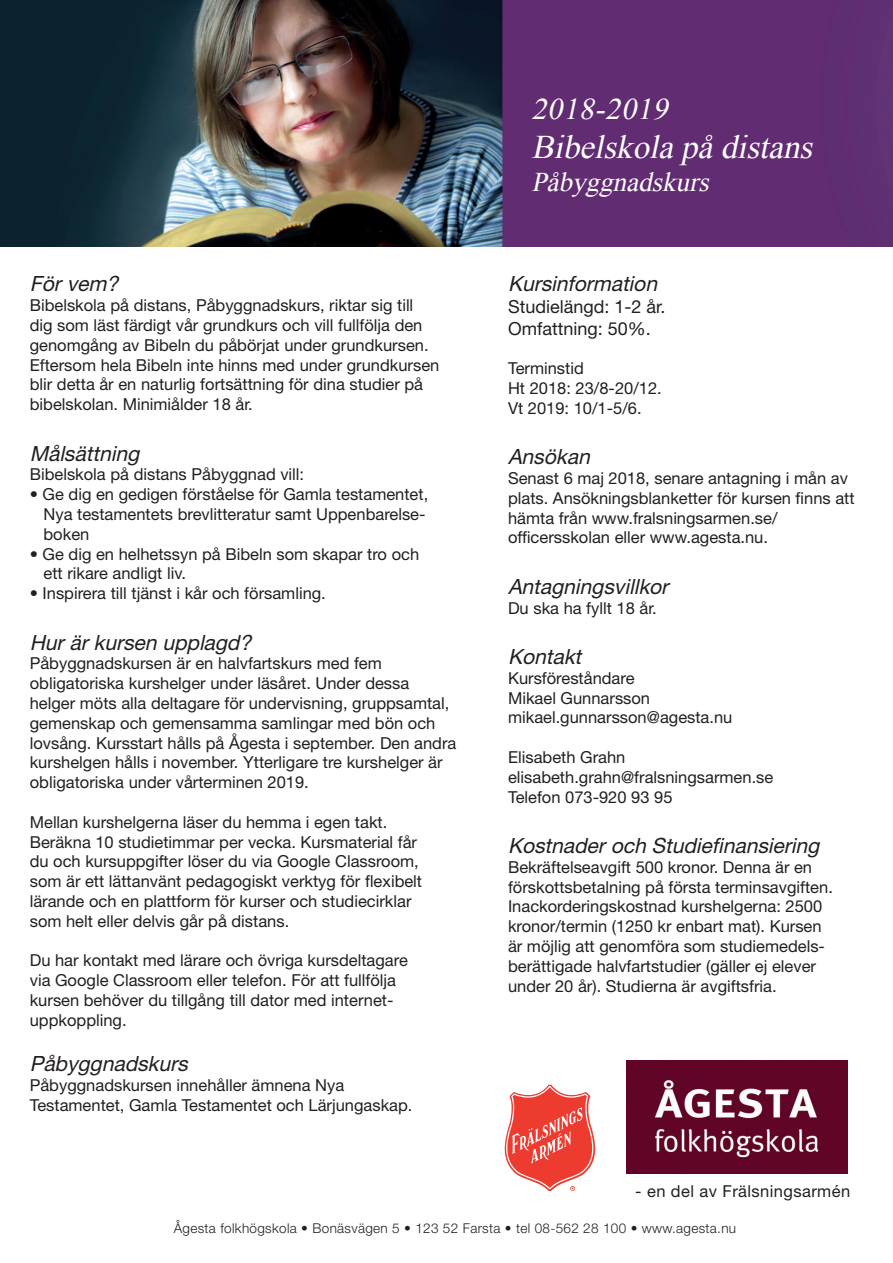
<style>
.page{position:relative;width:893px;height:1263px;background:#fff}
.page>*{position:absolute;margin:0;border:0;box-sizing:border-box;transform-origin:0 0}
.t1{font:italic 33px "Times New Roman";color:#fff}
.t2{font:italic 30px "Times New Roman";color:#fff}
.t3{font:italic 27px "Times New Roman";color:#fff}
.t4{font:italic 21px "Helvetica Neue LT Std";color:#231f20}
.t5{font:18px/21.6px "Helvetica Neue LT Std";color:#231f20}
.t6{font:16.5px/19.8px "Helvetica Neue LT Std";color:#231f20}
.t7{font:16.5px "Helvetica Neue LT Std";letter-spacing:.025em;color:#231f20}
.t8{font:300 13.5px "Helvetica Neue LT Std";letter-spacing:.025em;color:#231f20}
</style>
<div class="page">
<svg style="left:505px;top:1085px;width:90px;height:106px"></svg>
<img style="left:627px;top:1060px;width:221px;height:114px">
<img style="left:0;top:0;width:893px;height:247px">
<p class="t4" style="left:30px;top:271px;width:95px">Förvem?</p>
<p class="t6" style="left:30px;top:295px;width:411px">Bibelskola på distans, Påbyggnadskurs, riktar sig till dig som läst färdigt vår grundkurs och vill fullfölja den genomgång av Bibeln du påbörjat under grundkursen.<br>Eftersom hela Bibeln inte hinns med under grundkursen blir detta år en naturlig fortsättning för dina studier på bibelskolan. Minimiålder 18 år.</p>
<p class="t4" style="left:30px;top:441px;width:116px">Målsättning</p>
<p class="t6" style="left:30px;top:464px;width:276px">Bibelskola på distans Påbyggnad vill:</p>
<p class="t6" style="left:44px;top:484px;width:386px;text-indent:-14px">• Ge dig en gedigen förståelse för Gamla testamentet,<br>Nya testamentets brevlitteratur samt Uppenbarelse&shy;boken</p>
<p class="t6" style="left:44px;top:544px;width:377px;text-indent:-14px">• Ge dig en helhetssyn på Bibeln som skapar tro och ett rikare andligt liv.</p>
<p class="t6" style="left:30px;top:583px;width:298px">• Inspirera till tjänst i kår och församling.</p>
<p class="t4" style="left:30px;top:630px;width:228px">Hurärkursen upplagd?</p>
<p class="t6" style="left:30px;top:653px;width:428px">Påbyggnadskursen är en halvfartskurs med fem obligatoriska kurshelger under läsåret. Under dessa helger möts alla deltagare för undervisning, gruppsamtal, gemenskap och gemensamma samlingar med bön och lovsång. Kursstart hålls på Ågesta i september. Den andra kurshelgen hålls i november. Ytterligare tre kurshelger är obligatoriska under vårterminen 2019.</p>
<p class="t6" style="left:30px;top:812px;width:394px">Mellan kurshelgerna läser du hemma i egen takt.<br>Beräkna 10 studietimmar per vecka. Kursmaterial får du och kursuppgifter löser du via Google Classroom, som är ett lättanvänt pedagogiskt verktyg för flexibelt lärande och en plattform för kurser och studiecirklar som helt eller delvis går på distans.</p>
<p class="t6" style="left:30px;top:950px;width:380px">Du har kontakt med lärare och övriga kursdeltagare via Google Classroom eller telefon. För att fullfölja kursen behöver du tillgång till dator med internet&shy;uppkoppling.</p>
<p class="t4" style="left:30px;top:1051px;width:165px">Påbyggnadskurs</p>
<p class="t6" style="left:30px;top:1075px;width:384px">Påbyggnadskursen innehåller ämnena Nya<br>Testamentet, Gamla Testamentet och Lärjungaskap.</p>
<h2 class="t2" style="left:531px;top:88px;width:146px">2018-2019</h2>
<h1 class="t1" style="left:531px;top:125px;width:291px">Bibelskolapådistans</h1>
<h3 class="t3" style="left:531px;top:163px;width:186px">Påbyggnadskurs</h3>
<p class="t4" style="left:508px;top:271px;width:156px">Kursinformation</p>
<p class="t5" style="left:508px;top:296px;width:159px">Studielängd: 1-2 år.<br>Omfattning: 50%.</p>
<p class="t6" style="left:508px;top:358px;width:155px">Terminstid<br>Ht 2018: 23/8-20/12.<br>Vt 2019: 10/1-5/6.</p>
<p class="t4" style="left:508px;top:444px;width:88px">Ansökan</p>
<p class="t6" style="left:508px;top:468px;width:348px">Senast 6 maj 2018, senare antagning i mån av plats. Ansökningsblanketter för kursen finns att hämta från www.fralsningsarmen.se/ officersskolan eller www.agesta.nu.</p>
<p class="t4" style="left:508px;top:574px;width:167px">Antagningsvillkor</p>
<p class="t6" style="left:508px;top:598px;width:150px">Du ska ha fyllt 18 år.</p>
<p class="t4" style="left:508px;top:644px;width:80px">Kontakt</p>
<p class="t6" style="left:508px;top:668px;width:226px">Kursföreståndare<br>Mikael Gunnarsson mikael.gunnarsson@agesta.nu</p>
<p class="t6" style="left:508px;top:747px;width:267px">Elisabeth Grahn elisabeth.grahn@fralsningsarmen.se<br>Telefon 073-920 93 95</p>
<p class="t4" style="left:508px;top:833px;width:318px">Kostnaderoch Studiefinansiering</p>
<p class="t6" style="left:508px;top:857px;width:326px">Bekräftelseavgift 500 kronor. Denna är en förskottsbetalning på första terminsavgiften.<br>Inackorderingskostnad kurshelgerna: 2500 kronor/termin (1250 kr enbart mat). Kursen är möjlig att genomföra som studiemedels&shy;berättigade halvfartstudier (gäller ej elever under 20 år). Studierna är avgiftsfria.</p>
<p class="t7" style="left:635px;top:1181px;width:216px">- en del av Frälsningsarmén</p>
<p class="t8" style="left:174px;top:1220px;width:564px">Ågesta folkhögskola • Bonäsvägen 5 • 123 52 Farsta • tel 08-562 28 100 • www.agesta.nu</p>
</div>
